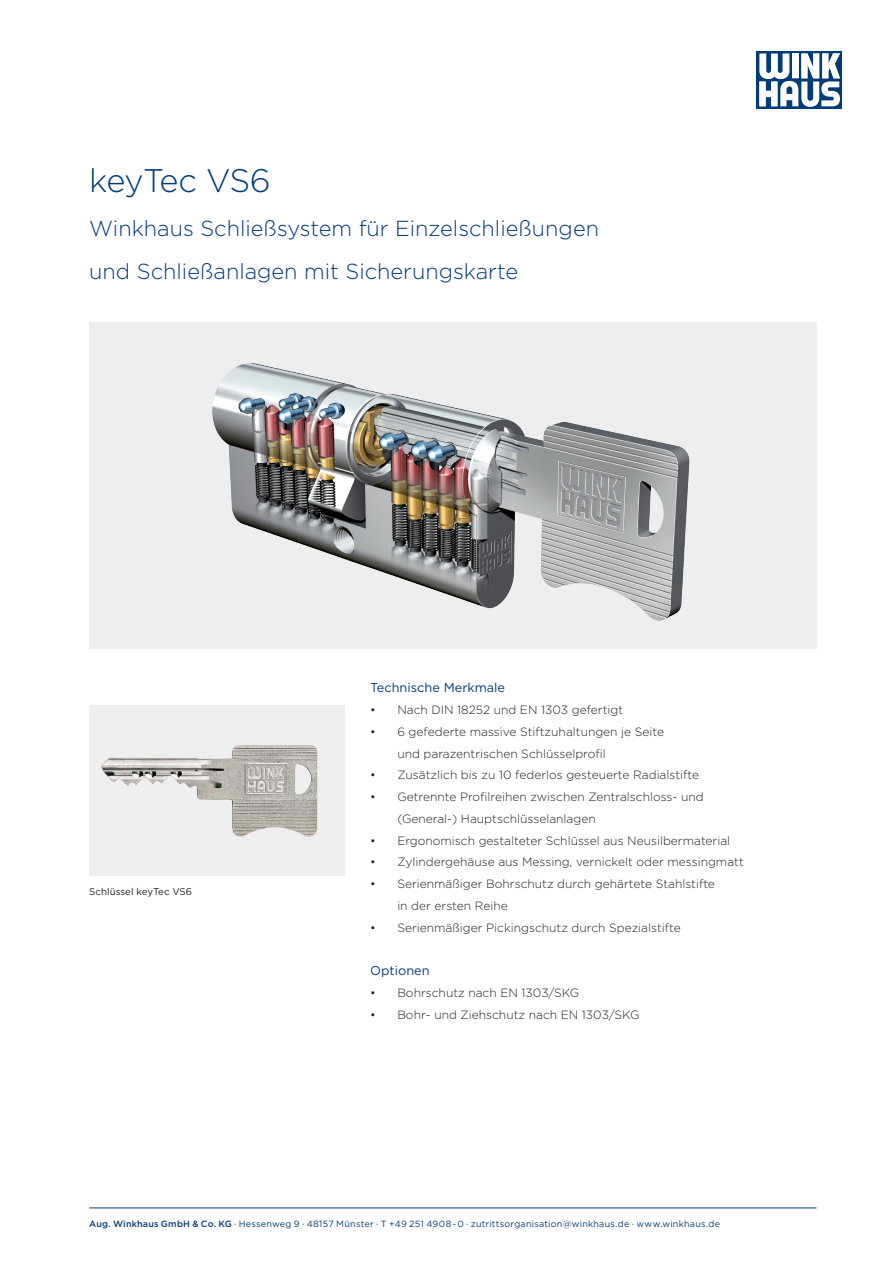
<style>
.page{position:relative;width:893px;height:1263px;background:#fff}
.page>*{position:absolute;margin:0;border:0;box-sizing:border-box;transform-origin:0 0}
.t1{font:300 32.7px "Gotham";letter-spacing:-.035em;color:#013c77}
.t2{font:300 21.75px/43.5px "Gotham";color:#013c77}
.t3{font:12.75px "Gotham";color:#013c77}
.t4{font:300 12px/21.8px "Gotham";color:#231f20}
.t5{font:9.75px "Gotham";color:#231f20}
.t6{font:9px "Gotham";letter-spacing:.025em;color:#013c77}
.s1{font-weight:500}
</style>
<div class="page">
<div style="left:757px;top:51px;width:85px;height:58px;background:#013c77"></div>
<svg style="left:759px;top:53px;width:81px;height:54px"></svg>
<hr style="left:89px;top:1208px;width:727px;height:1px;background:#013c77">
<div style="left:89px;top:322px;width:727px;height:327px;background:#eeeeef"></div>
<img style="left:212px;top:363px;width:478px;height:258px">
<div style="left:89px;top:706px;width:255px;height:170px;background:#eeeeef"></div>
<img style="left:101px;top:745px;width:217px;height:92px">
<h1 class="t1" style="left:89px;top:160px;width:183px">keyTec VS6</h1>
<h2 class="t2" style="left:89px;top:205px;width:511px">Winkhaus Schließsystem für Einzelschließungen und Schließanlagen mit Sicherungskarte</h2>
<p class="t5" style="left:89px;top:885px;width:104px">Schlüssel keyTec VS6</p>
<p class="t3" style="left:370px;top:680px;width:136px">Technische Merkmale</p>
<p class="t4" style="left:370px;top:699px;width:254px">• Nach DIN 18252 und EN 1303 gefertigt</p>
<p class="t4" style="left:397px;top:720px;width:268px;text-indent:-27px">• 6 gefederte massive Stiftzuhaltungen je Seite und parazentrischen Schlüsselprofil</p>
<p class="t4" style="left:370px;top:764px;width:330px">• Zusätzlich bis zu 10 federlos gesteuerte Radialstifte</p>
<p class="t4" style="left:397px;top:786px;width:308px;text-indent:-27px">• Getrennte Profilreihen zwischen Zentralschloss- und (General-) Hauptschlüsselanlagen</p>
<p class="t4" style="left:370px;top:829px;width:361px">• Ergonomisch gestalteter Schlüssel aus Neusilbermaterial</p>
<p class="t4" style="left:370px;top:851px;width:375px">• Zylindergehäuse aus Messing, vernickelt oder messingmatt</p>
<p class="t4" style="left:397px;top:873px;width:319px;text-indent:-27px">• Serienmäßiger Bohrschutz durch gehärtete Stahlstifte in der ersten Reihe</p>
<p class="t4" style="left:370px;top:916px;width:312px">• Serienmäßiger Pickingschutz durch Spezialstifte</p>
<p class="t3" style="left:370px;top:962px;width:61px">Optionen</p>
<p class="t4" style="left:370px;top:981px;width:210px">• Bohrschutz nach EN 1303/SKG</p>
<p class="t4" style="left:370px;top:1003px;width:271px">• Bohr- und Ziehschutz nach EN 1303/SKG</p>
<p class="t6" style="left:89px;top:1218px;width:632px"><span class="s1">Aug. Winkhaus GmbH &amp; Co. KG</span> ∙ Hessenweg 9 ∙ 48157 Münster ∙ T +49 251 4908 - 0 ∙ zutrittsorganisation@winkhaus.de ∙ www.winkhaus.de</p>
</div>
